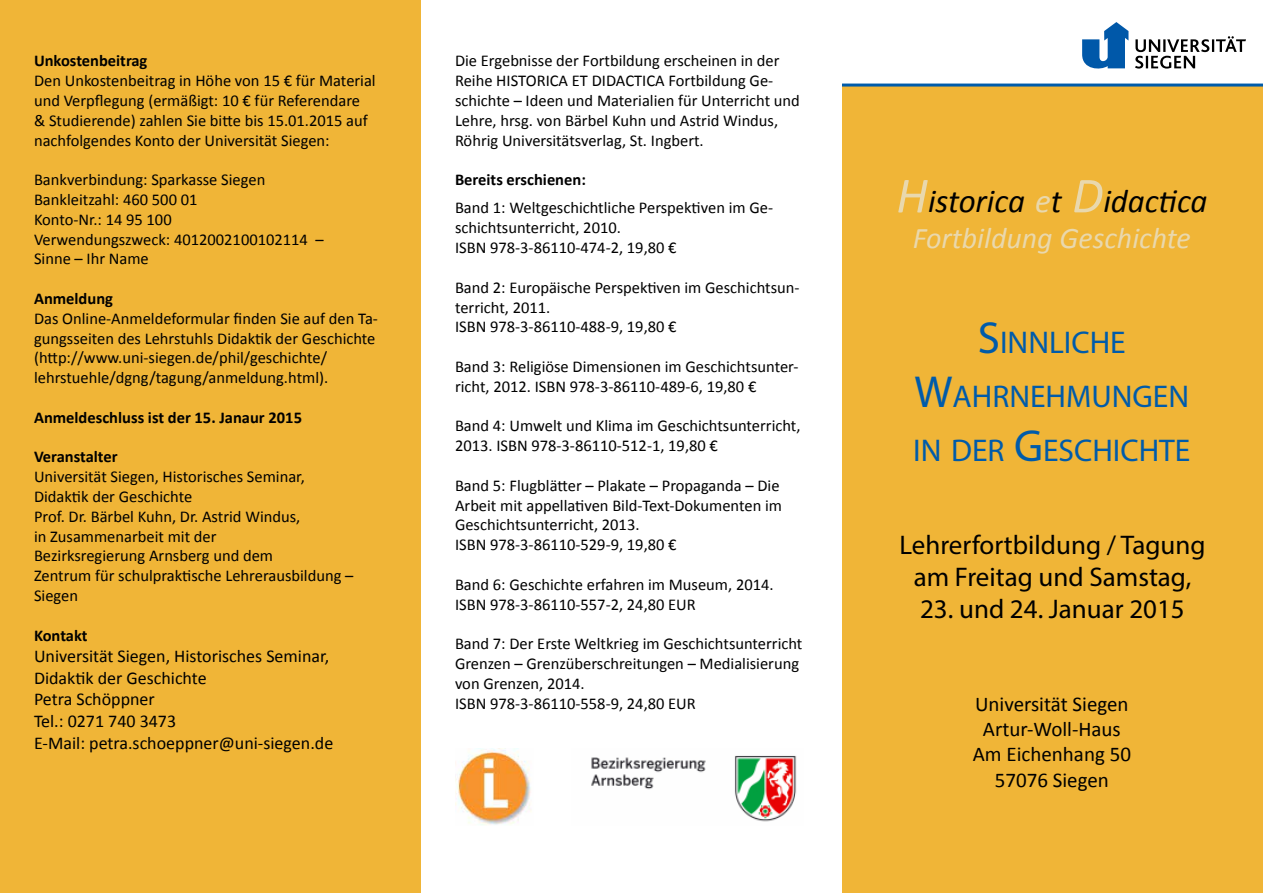
<style>
.page{position:relative;width:1263px;height:893px;background:#fff}
.page>*{position:absolute;margin:0;border:0;box-sizing:border-box;transform-origin:0 0}
.t1{font:italic 33px "Calibri";color:#000}
.t2{font:31.5px/54px "Myriad Pro";color:#005baa;text-align:center}
.t3{font:italic 30px "Calibri";color:#e9d8ad}
.t4{font:27px/32.4px "Myriad Pro";color:#000;text-align:center}
.t5{font:21px/25.2px "Calibri";color:#000;text-align:center}
.t6{font:18px/21.6px "Calibri";color:#000}
.t7{font:16.5px/19.8px "Calibri";color:#000}
.t8{font:700 16.5px "Calibri";color:#000}
.s1{font-size:51px;color:#e9d8ad}
.s2{color:#e9d8ad}
.s3{font-size:45px}
</style>
<div class="page">
<div style="left:842px;top:85px;width:421px;height:808px;background:#f0b537"></div>
<div style="left:0;top:0;width:421px;height:893px;background:#f0b537"></div>
<img style="left:456px;top:749px;width:76px;height:76px">
<svg style="left:1135px;top:36px;width:111px;height:33px"></svg>
<svg style="left:1082px;top:22px;width:46px;height:47px"></svg>
<hr style="left:842px;top:84px;width:421px;height:3px;background:#005baa">
<img style="left:591px;top:755px;width:206px;height:67px">
<p class="t8" style="left:34px;top:50px;width:115px">Unkostenbeitrag</p>
<p class="t7" style="left:34px;top:71px;width:343px">Den Unkostenbeitrag in Höhe von 15 € für Material und Verpflegung (ermäßigt: 10 € für Referendare<br>&amp; Studierende) zahlen Sie bitte bis 15.01.2015 auf nachfolgendes Konto der Universität Siegen:</p>
<p class="t7" style="left:34px;top:170px;width:291px">Bankverbindung: Sparkasse Siegen<br>Bankleitzahl: 460 500 01<br>Konto-Nr.: 14 95 100<br>Verwendungszweck: 4012002100102114 –<br>Sinne – Ihr Name</p>
<p class="t8" style="left:34px;top:288px;width:81px">Anmeldung</p>
<p class="t7" style="left:34px;top:308px;width:345px">Das Online-Anmeldeformular finden Sie auf den Ta&shy;gungsseiten des Lehrstuhls Didaktik der Geschichte (http://www.uni-siegen.de/phil/geschichte/ lehrstuehle/dgng/tagung/anmeldung.html).</p>
<p class="t8" style="left:34px;top:407px;width:269px">Anmeldeschluss ist der 15. Janaur 2015</p>
<p class="t8" style="left:34px;top:446px;width:85px">Veranstalter</p>
<p class="t7" style="left:34px;top:467px;width:321px">Universität Siegen, Historisches Seminar,<br>Didaktik der Geschichte<br>Prof. Dr. Bärbel Kuhn, Dr. Astrid Windus,<br>in Zusammenarbeit mit der<br>Bezirksregierung Arnsberg und dem<br>Zentrum für schulpraktische Lehrerausbildung –<br>Siegen</p>
<p class="t8" style="left:34px;top:625px;width:55px">Kontakt</p>
<p class="t6" style="left:34px;top:645px;width:301px">Universität Siegen, Historisches Seminar,<br>Didaktik der Geschichte<br>Petra Schöppner<br>Tel.: 0271 740 3473<br>E-Mail: petra.schoeppner@uni-siegen.de</p>
<p class="t7" style="left:455px;top:51px;width:346px">Die Ergebnisse der Fortbildung erscheinen in der Reihe HISTORICA ET DIDACTICA Fortbildung Ge&shy;schichte – Ideen und Materialien für Unterricht und Lehre, hrsg. von Bärbel Kuhn und Astrid Windus, Röhrig Universitätsverlag, St. Ingbert.</p>
<p class="t8" style="left:455px;top:169px;width:132px">Bereits erschienen:</p>
<p class="t7" style="left:455px;top:198px;width:320px">Band 1: Weltgeschichtliche Perspektiven im Ge&shy;schichtsunterricht, 2010.<br>ISBN 978-3-86110-474-2, 19,80 €</p>
<p class="t7" style="left:455px;top:277px;width:346px">Band 2: Europäische Perspektiven im Geschichtsun&shy;terricht, 2011.<br>ISBN 978-3-86110-488-9, 19,80 €</p>
<p class="t7" style="left:455px;top:357px;width:345px">Band 3: Religiöse Dimensionen im Geschichtsunter&shy;richt, 2012. ISBN 978-3-86110-489-6, 19,80 €</p>
<p class="t7" style="left:455px;top:416px;width:347px">Band 4: Umwelt und Klima im Geschichtsunterricht,<br>2013. ISBN 978-3-86110-512-1, 19,80 €</p>
<p class="t7" style="left:455px;top:475px;width:329px">Band 5: Flugblätter – Plakate – Propaganda – Die Arbeit mit appellativen Bild-Text-Dokumenten im Geschichtsunterricht, 2013.<br>ISBN 978-3-86110-529-9, 19,80 €</p>
<p class="t7" style="left:455px;top:574px;width:320px">Band 6: Geschichte erfahren im Museum, 2014.<br>ISBN 978-3-86110-557-2, 24,80 EUR</p>
<p class="t7" style="left:455px;top:634px;width:349px">Band 7: Der Erste Weltkrieg im Geschichtsunterricht Grenzen – Grenzüberschreitungen – Medialisierung von Grenzen, 2014.<br>ISBN 978-3-86110-558-9, 24,80 EUR</p>
<h1 class="t1" style="left:896px;top:179px;width:313px"><span class="s1">H</span>istorica <span class="s2">e</span>t <span class="s1">D</span>idactica</h1>
<h3 class="t3" style="left:913px;top:218px;width:280px">Fortbildung Geschichte</h3>
<h2 class="t2" style="left:913px;top:315px;width:279px"><span class="s3">S</span>INNLICHE<br><span class="s3">W</span>AHRNEHMUNGEN<br>IN DER <span class="s3">G</span>ESCHICHTE</h2>
<h3 class="t4" style="left:899px;top:528px;width:307px">Lehrerfortbildung / Tagung am Freitag und Samstag,</h3>
<h3 class="t4" style="left:920px;top:593px;width:266px">23. und 24. Januar 2015</h3>
<p class="t5" style="left:973px;top:691px;width:160px">Universität Siegen<br>Artur-Woll-Haus<br>Am Eichenhang 50<br>57076 Siegen</p>
</div>
